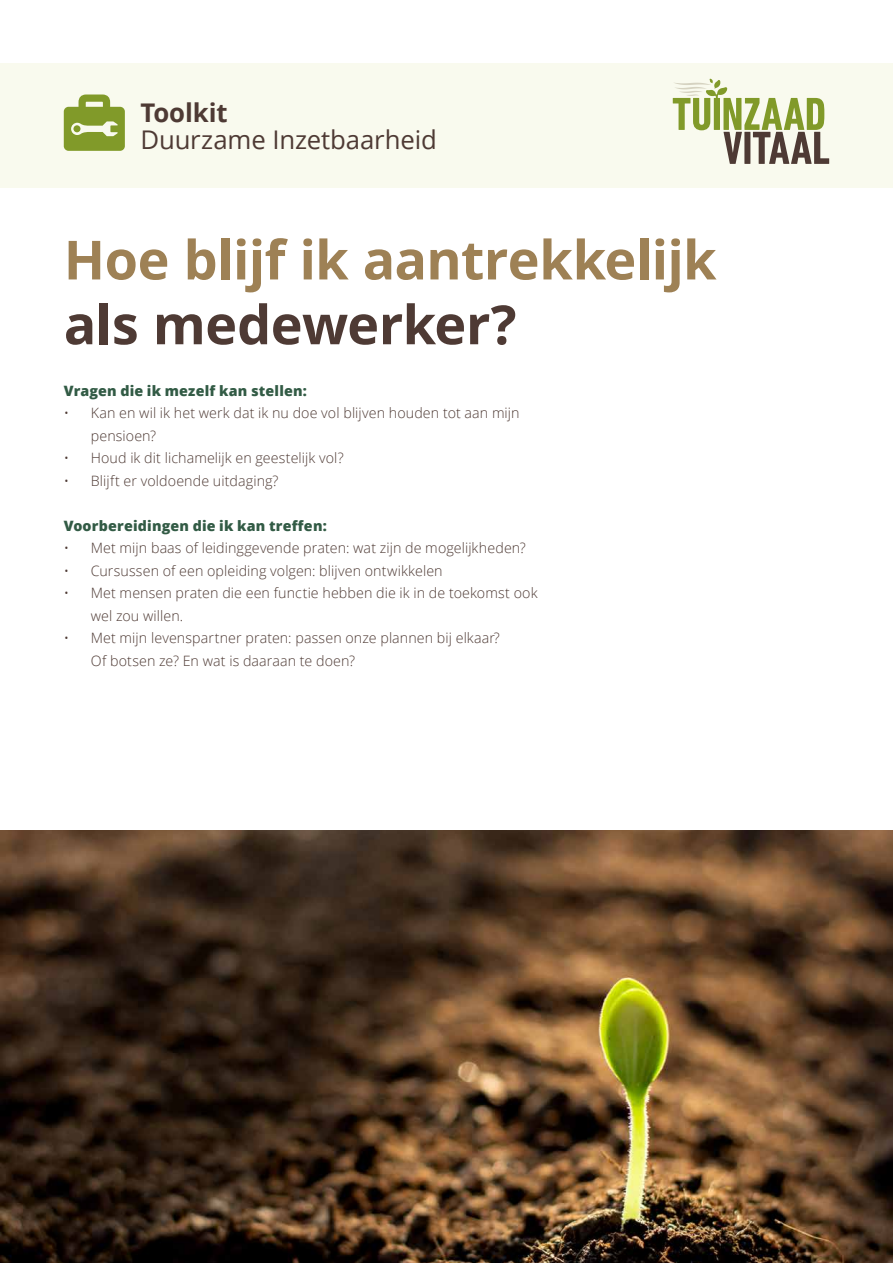
<style>
.page{position:relative;width:893px;height:1263px;background:#fff}
.page>*{position:absolute;margin:0;border:0;box-sizing:border-box;transform-origin:0 0}
.t1{font:700 54px "Open Sans";letter-spacing:-.015em;color:#9e8155}
.t2{font:700 54px "Open Sans";letter-spacing:-.01em;color:#4e3a34}
.t3{font:25.8px "Open Sans";letter-spacing:-.005em;color:#4e3a34}
.t4{font:700 25.8px "Open Sans";letter-spacing:-.005em;color:#4e3a34}
.t5{font:300 14.25px/22.5px "Open Sans";letter-spacing:.01em;color:#4e3a34}
.t6{font:800 14.25px "Open Sans";letter-spacing:.015em;color:#325b45}
</style>
<div class="page">
<div style="left:0;top:64px;width:893px;height:124px;background:#f9faee"></div>
<svg style="left:673px;top:79px;width:156px;height:85px"></svg>
<svg style="left:64px;top:95px;width:61px;height:56px"></svg>
<img style="left:0;top:830px;width:893px;height:433px">
<h2 class="t4" style="left:140px;top:95px;width:89px">Toolkit</h2>
<h2 class="t3" style="left:140px;top:122px;width:298px">Duurzame Inzetbaarheid</h2>
<h1 class="t1" style="left:64px;top:222px;width:654px">Hoe blijf ik aantrekkelijk</h1>
<h1 class="t2" style="left:64px;top:287px;width:454px">als medewerker?</h1>
<p class="t6" style="left:64px;top:380px;width:245px">Vragen die ik mezelf kan stellen:</p>
<p class="t5" style="left:91px;top:401px;width:430px;text-indent:-27px">• Kan en wil ik het werk dat ik nu doe vol blijven houden tot aan mijn pensioen?</p>
<p class="t5" style="left:64px;top:446px;width:281px">• Houd ik dit lichamelijk en geestelijk vol?</p>
<p class="t5" style="left:64px;top:469px;width:216px">• Blijft er voldoende uitdaging?</p>
<p class="t6" style="left:64px;top:515px;width:265px">Voorbereidingen die ik kan treffen:</p>
<p class="t5" style="left:64px;top:536px;width:464px">• Met mijn baas of leidinggevende praten: wat zijn de mogelijkheden?</p>
<p class="t5" style="left:64px;top:559px;width:380px">• Cursussen of een opleiding volgen: blijven ontwikkelen</p>
<p class="t5" style="left:91px;top:581px;width:448px;text-indent:-27px">• Met mensen praten die een functie hebben die ik in de toekomst ook wel zou willen.</p>
<p class="t5" style="left:91px;top:626px;width:410px;text-indent:-27px">• Met mijn levenspartner praten: passen onze plannen bij elkaar?<br>Of botsen ze? En wat is daaraan te doen?</p>
</div>
